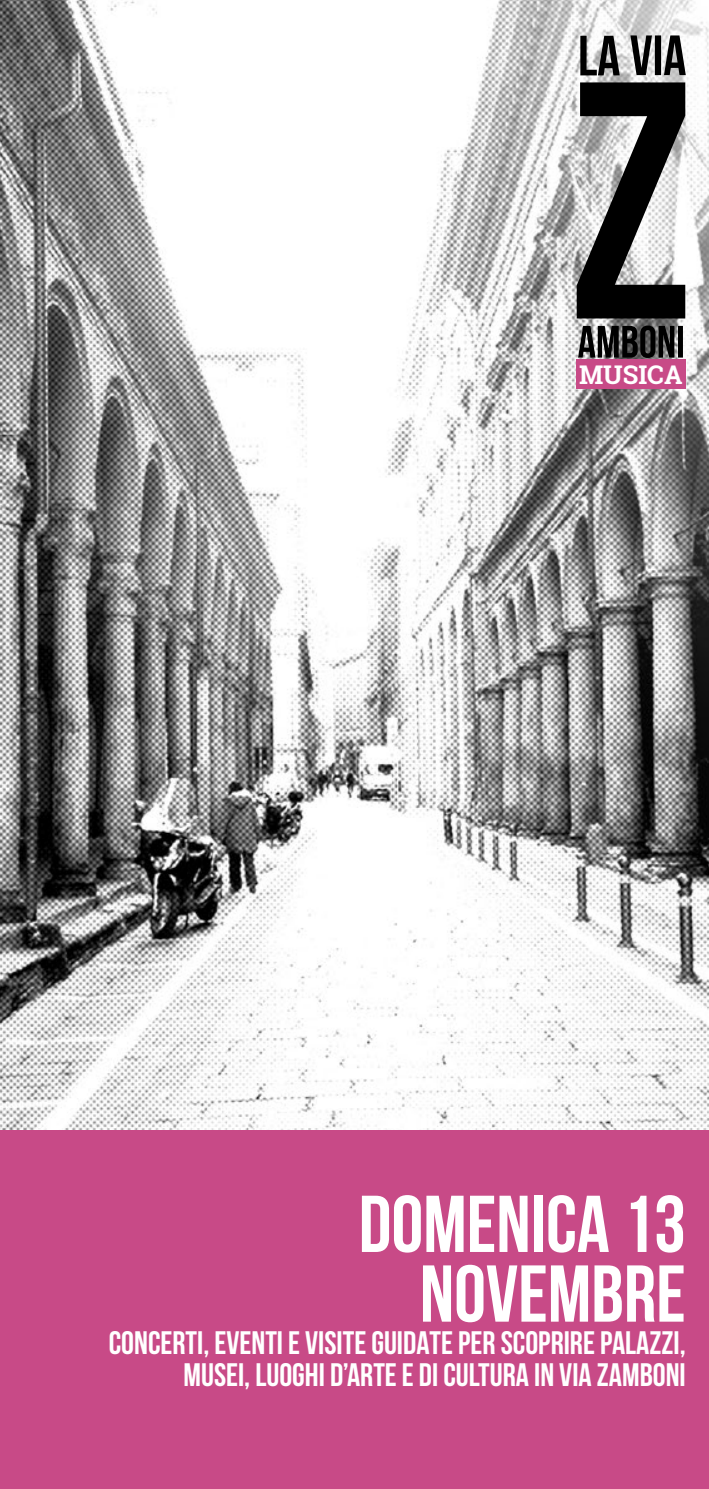
<style>
.page{position:relative;width:709px;height:1489px;background:#fff}
.page>*{position:absolute;margin:0;border:0;box-sizing:border-box;transform-origin:0 0}
.t1{font:700 80.25px/69.8px "Bebas Neue";color:#fff;text-align:right}
.t2{font:700 32.5px/32.2px "Bebas Neue";color:#fff;text-align:right}
.t3{font:700 25.75px "Roboto Slab";color:#fff}
</style>
<div class="page">
<img style="left:0;top:0;width:709px;height:1130px">
<div style="left:0;top:1130px;width:709px;height:358px;background:#c84a87"></div>
<div style="left:576px;top:359px;width:109px;height:29px;background:#c84a87"></div>
<svg style="left:580px;top:36px;width:39px;height:39px"></svg>
<svg style="left:630px;top:35px;width:55px;height:40px"></svg>
<svg style="left:578px;top:325px;width:105px;height:33px;background:#3e3e3e"></svg>
<svg style="left:576px;top:82px;width:109px;height:236px"></svg>
<p class="t3" style="left:579px;top:356px;width:105px">MUSICA</p>
<h1 class="t1" style="left:359px;top:1188px;width:328px">DOMENICA 13<br>NOVEMBRE</h1>
<p class="t2" style="left:109px;top:1325px;width:578px">CONCERTI, EVENTI E VISITE GUIDATE PER SCOPRIRE PALAZZI,<br>MUSEI, LUOGHI D’ARTE E DI CULTURA IN VIA ZAMBONI</p>
</div>
